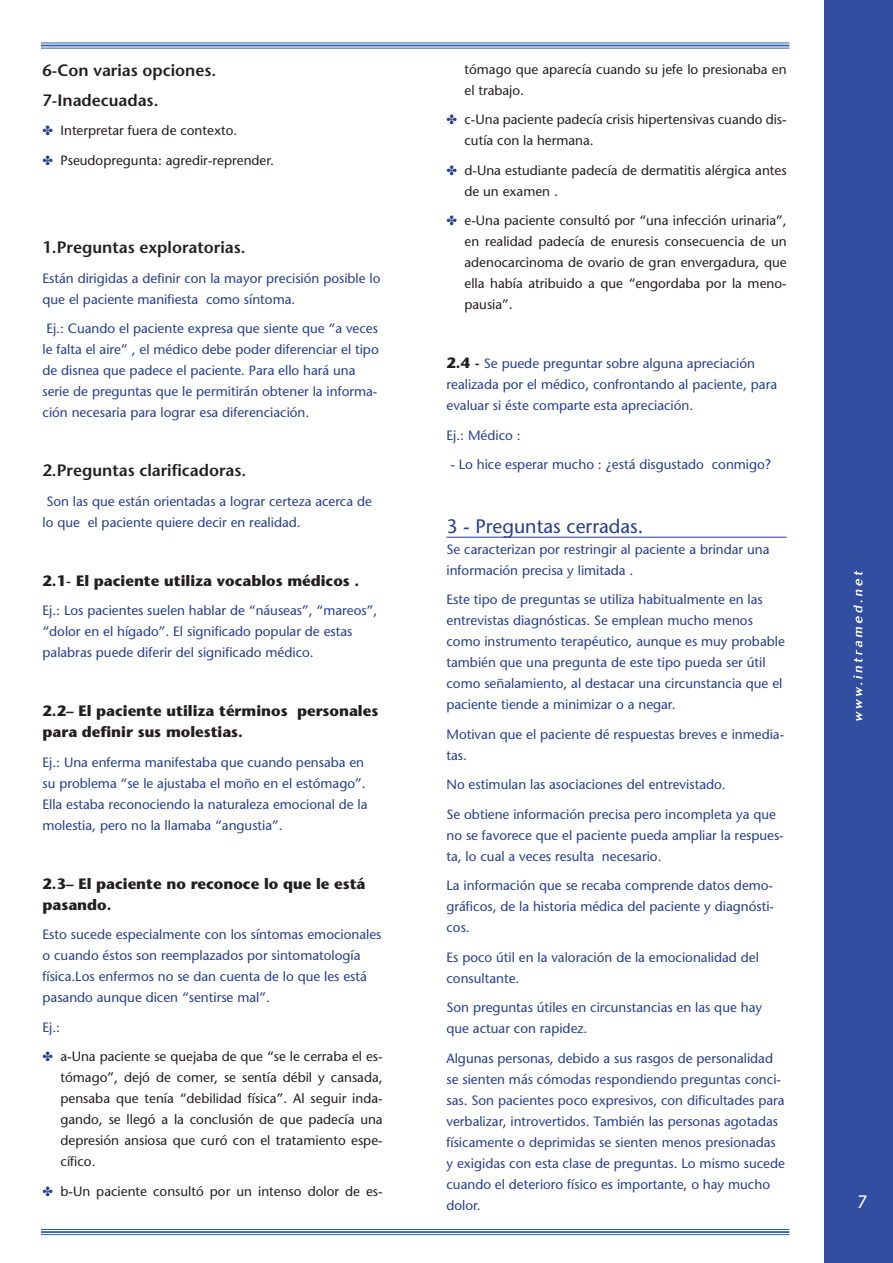
<style>
.page{position:relative;width:893px;height:1263px;background:#fff}
.page>*{position:absolute;margin:0;border:0;box-sizing:border-box;transform-origin:0 0}
.t1{font:19.5px "Stone Sans";color:#253f8e}
.t2{font:600 16.5px/29.5px "Stone Sans";color:#231f20}
.t3{font:700 15px/21px "Stone Sans";color:#231f20}
.t4{font:13.5px/21px "Stone Sans";color:#253f8e}
.t5{font:13.5px/21px "Stone Sans";color:#231f20}
.s1{font-weight:700;font-size:15px;color:#231f20}
</style>
<div class="page">
<div style="left:825px;top:0;width:68px;height:1263px;background:#324ea1"></div>
<hr style="left:41px;top:43px;width:748px;height:1px;background:#275caa">
<hr style="left:41px;top:45px;width:748px;height:1px;background:#275caa">
<hr style="left:41px;top:48px;width:748px;height:1px;background:#275caa">
<hr style="left:41px;top:1229px;width:748px;height:1px;background:#275caa">
<hr style="left:41px;top:1231px;width:748px;height:2px;background:#275caa">
<hr style="left:41px;top:1234px;width:748px;height:1px;background:#275caa">
<svg style="left:853px;top:571px;width:9px;height:150px"></svg>
<hr style="left:446px;top:537px;width:341px;height:1px;background:#253f8e">
<p class="t2" style="left:43px;top:56px;width:175px">6-Con varias opciones.<br>7-Inadecuadas.</p>
<p class="t5" style="left:61px;top:116px;width:215px;line-height:29.5px">Interpretar fuera de contexto.<br>Pseudopregunta: agredir-reprender.</p>
<p class="t2" style="left:43px;top:233px;width:205px">1.Preguntas exploratorias.</p>
<p class="t4" style="left:43px;top:268px;width:339px">Están dirigidas a definir con la mayor precisión posible lo que el paciente manifiesta como síntoma.</p>
<p class="t4" style="left:43px;top:318px;width:338px">Ej.: Cuando el paciente expresa que siente que “a veces le falta el aire” , el médico debe poder diferenciar el tipo de disnea que padece el paciente. Para ello hará una serie de preguntas que le permitirán obtener la informa&shy;ción necesaria para lograr esa diferenciación.</p>
<p class="t2" style="left:43px;top:456px;width:205px">2.Preguntas clarificadoras.</p>
<p class="t4" style="left:43px;top:491px;width:331px">Son las que están orientadas a lograr certeza acerca de lo que el paciente quiere decir en realidad.</p>
<p class="t3" style="left:43px;top:570px;width:318px">2.1- El paciente utiliza vocablos médicos .</p>
<p class="t4" style="left:43px;top:600px;width:336px">Ej.: Los pacientes suelen hablar de “náuseas”, “mareos”, “dolor en el hígado”. El significado popular de estas palabras puede diferir del significado médico.</p>
<p class="t3" style="left:43px;top:700px;width:337px">2.2– El paciente utiliza términos personales para definir sus molestias.</p>
<p class="t4" style="left:43px;top:752px;width:327px">Ej.: Una enferma manifestaba que cuando pensaba en su problema “se le ajustaba el moño en el estómago”.<br>Ella estaba reconociendo la naturaleza emocional de la molestia, pero no la llamaba “angustia”.</p>
<p class="t3" style="left:43px;top:873px;width:324px">2.3– El paciente no reconoce lo que le está pasando.</p>
<p class="t4" style="left:43px;top:924px;width:340px">Esto sucede especialmente con los síntomas emocionales o cuando éstos son reemplazados por sintomatología física.Los enfermos no se dan cuenta de lo que les está pasando aunque dicen “sentirse mal”.</p>
<p class="t4" style="left:43px;top:1017px;width:19px">Ej.:</p>
<p class="t5" style="left:61px;top:1046px;width:324px;text-align:justify">a-Una paciente se quejaba de que “se le cerraba el es&shy;tómago”, dejó de comer, se sentía débil y cansada, pensaba que tenía “debilidad física”. Al seguir inda&shy;gando, se llegó a la conclusión de que padecía una depresión ansiosa que curó con el tratamiento espe&shy;cífico.</p>
<p class="t5" style="left:61px;top:1181px;width:324px">b-Un paciente consultó por un intenso dolor de es-</p>
<p class="t5" style="left:464px;top:59px;width:324px">tómago que aparecía cuando su jefe lo presionaba en el trabajo.</p>
<p class="t5" style="left:464px;top:109px;width:324px">c-Una paciente padecía crisis hipertensivas cuando dis&shy;cutía con la hermana.</p>
<p class="t5" style="left:464px;top:160px;width:324px">d-Una estudiante padecía de dermatitis alérgica antes de un examen .</p>
<p class="t5" style="left:464px;top:210px;width:324px;text-align:justify">e-Una paciente consultó por “una infección urinaria”, en realidad padecía de enuresis consecuencia de un adenocarcinoma de ovario de gran envergadura, que ella había atribuido a que “engordaba por la meno&shy;pausia”.</p>
<p class="t4" style="left:446px;top:353px;width:332px"><span class="s1">2.4 -</span> Se puede preguntar sobre alguna apreciación realizada por el médico, confrontando al paciente, para evaluar si éste comparte esta apreciación.</p>
<p class="t4" style="left:446px;top:425px;width:76px">Ej.: Médico :</p>
<p class="t4" style="left:450px;top:454px;width:322px">- Lo hice esperar mucho : ¿está disgustado conmigo?</p>
<h1 class="t1" style="left:446px;top:514px;width:198px">3 - Preguntas cerradas.</h1>
<p class="t4" style="left:446px;top:539px;width:325px">Se caracterizan por restringir al paciente a brindar una información precisa y limitada .</p>
<p class="t4" style="left:446px;top:589px;width:340px">Este tipo de preguntas se utiliza habitualmente en las entrevistas diagnósticas. Se emplean mucho menos como instrumento terapéutico, aunque es muy probable también que una pregunta de este tipo pueda ser útil como señalamiento, al destacar una circunstancia que el paciente tiende a minimizar o a negar.</p>
<p class="t4" style="left:446px;top:724px;width:339px">Motivan que el paciente dé respuestas breves e inmedia&shy;tas.</p>
<p class="t4" style="left:446px;top:770px;width:331px;line-height:29.5px">No estimulan las asociaciones del entrevistado.<br>Se obtiene información precisa pero incompleta ya que</p>
<p class="t4" style="left:446px;top:825px;width:339px">no se favorece que el paciente pueda ampliar la respues&shy;ta, lo cual a veces resulta necesario.</p>
<p class="t4" style="left:446px;top:875px;width:329px;text-align:justify">La información que se recaba comprende datos demo&shy;gráficos, de la historia médica del paciente y diagnósti&shy;cos.</p>
<p class="t4" style="left:446px;top:947px;width:314px">Es poco útil en la valoración de la emocionalidad del consultante.</p>
<p class="t4" style="left:446px;top:997px;width:317px">Son preguntas útiles en circunstancias en las que hay que actuar con rapidez.</p>
<p class="t4" style="left:446px;top:1048px;width:340px">Algunas personas, debido a sus rasgos de personalidad se sienten más cómodas respondiendo preguntas conci&shy;sas. Son pacientes poco expresivos, con dificultades para verbalizar, introvertidos. También las personas agotadas físicamente o deprimidas se sienten menos presionadas y exigidas con esta clase de preguntas. Lo mismo sucede cuando el deterioro físico es importante, o hay mucho dolor.</p>
</div>
